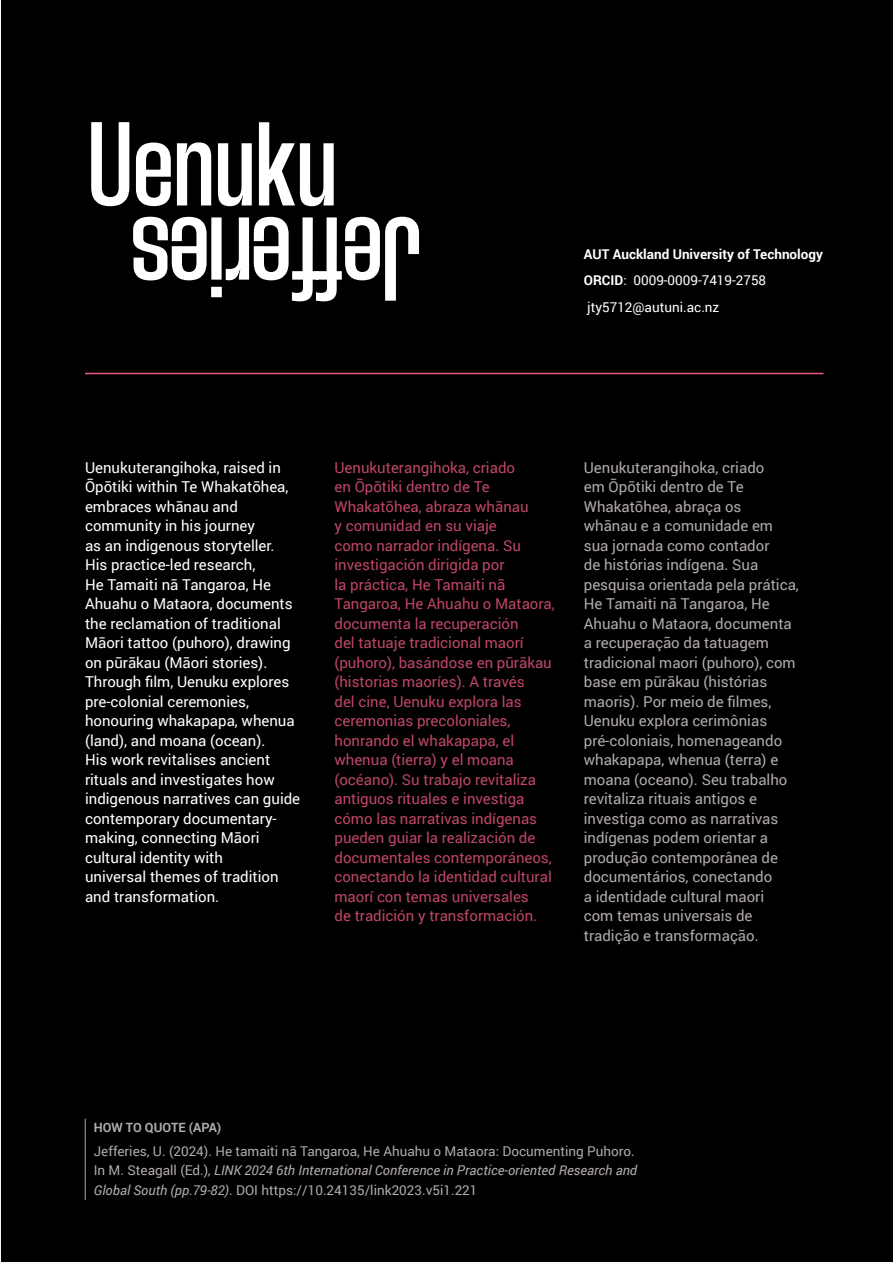
<style>
.page{position:relative;width:893px;height:1263px;background:#fff}
.page>*{position:absolute;margin:0;border:0;box-sizing:border-box;transform-origin:0 0}
.t1{font:15px/19.5px "Roboto";color:#f05881}
.t2{font:15px/19.5px "Roboto";color:#b2abab}
.t3{font:15px/19.5px "Roboto";color:#fff}
.t4{font:13.5px/19.5px "Roboto";color:#b2abab}
.t5{font:13.5px/26.5px "Roboto";color:#fff}
.t6{font:700 12.75px "Roboto";color:#b2abab}
.s1{font-weight:700}
.s2{font-style:italic}
</style>
<div class="page">
<div style="left:1px;top:1px;width:891px;height:1261px;background:#000"></div>
<hr style="left:85px;top:373px;width:738px;height:1px;background:#f05881">
<svg style="left:91px;top:122px;width:243px;height:84px"></svg>
<hr style="left:85px;top:1119px;width:1px;height:81px;background:#b2abab">
<svg style="left:133px;top:217px;width:286px;height:84px"></svg>
<p class="t5" style="left:584px;top:240px;width:241px"><span class="s1">AUT Auckland University of Technology<br>ORCID</span>: 0009-0009-7419-2758 jty5712@autuni.ac.nz</p>
<p class="t3" style="left:85px;top:457px;width:217px">Uenukuterangihoka, raised in<br>Ōpōtiki within Te Whakatōhea, embraces whānau and community in his journey<br>as an indigenous storyteller.<br>His practice-led research,<br>He Tamaiti nā Tangaroa, He<br>Ahuahu o Mataora, documents the reclamation of traditional<br>Māori tattoo (puhoro), drawing on pūrākau (Māori stories).<br>Through film, Uenuku explores pre-colonial ceremonies, honouring whakapapa, whenua (land), and moana (ocean).<br>His work revitalises ancient rituals and investigates how indigenous narratives can guide contemporary documentary&shy;making, connecting Māori cultural identity with<br>universal themes of tradition and transformation.</p>
<p class="t2" style="left:584px;top:457px;width:217px">Uenukuterangihoka, criado<br>em Ōpōtiki dentro de Te<br>Whakatōhea, abraça os<br>whānau e a comunidade em sua jornada como contador<br>de histórias indígena. Sua pesquisa orientada pela prática,<br>He Tamaiti nā Tangaroa, He<br>Ahuahu o Mataora, documenta a recuperação da tatuagem tradicional maori (puhoro), com base em pūrākau (histórias maoris). Por meio de filmes,<br>Uenuku explora cerimônias pré-coloniais, homenageando whakapapa, whenua (terra) e moana (oceano). Seu trabalho revitaliza rituais antigos e investiga como as narrativas indígenas podem orientar a produção contemporânea de documentários, conectando<br>a identidade cultural maori<br>com temas universais de tradição e transformação.</p>
<p class="t1" style="left:334px;top:457px;width:222px">Uenukuterangihoka, criado<br>en Ōpōtiki dentro de Te<br>Whakatōhea, abraza whānau<br>y comunidad en su viaje<br>como narrador indígena. Su investigación dirigida por<br>la práctica, He Tamaiti nā<br>Tangaroa, He Ahuahu o Mataora, documenta la recuperación<br>del tatuaje tradicional maorí (puhoro), basándose en pūrākau (historias maoríes). A través<br>del cine, Uenuku explora las ceremonias precoloniales, honrando el whakapapa, el whenua (tierra) y el moana (océano). Su trabajo revitaliza antiguos rituales e investiga cómo las narrativas indígenas pueden guiar la realización de documentales contemporáneos, conectando la identidad cultural maorí con temas universales<br>de tradición y transformación.</p>
<p class="t6" style="left:94px;top:1118px;width:129px">HOW TO QUOTE (APA)</p>
<p class="t4" style="left:94px;top:1141px;width:545px">Jefferies, U. (2024). He tamaiti nā Tangaroa, He Ahuahu o Mataora: Documenting Puhoro.<br>In M. Steagall (Ed.)<span class="s2">, LINK 2024 6th International Conference in Practice-oriented Research and<br>Global South (pp.79-82)</span>. DOI https://10.24135/link2023.v5i1.221</p>
</div>
